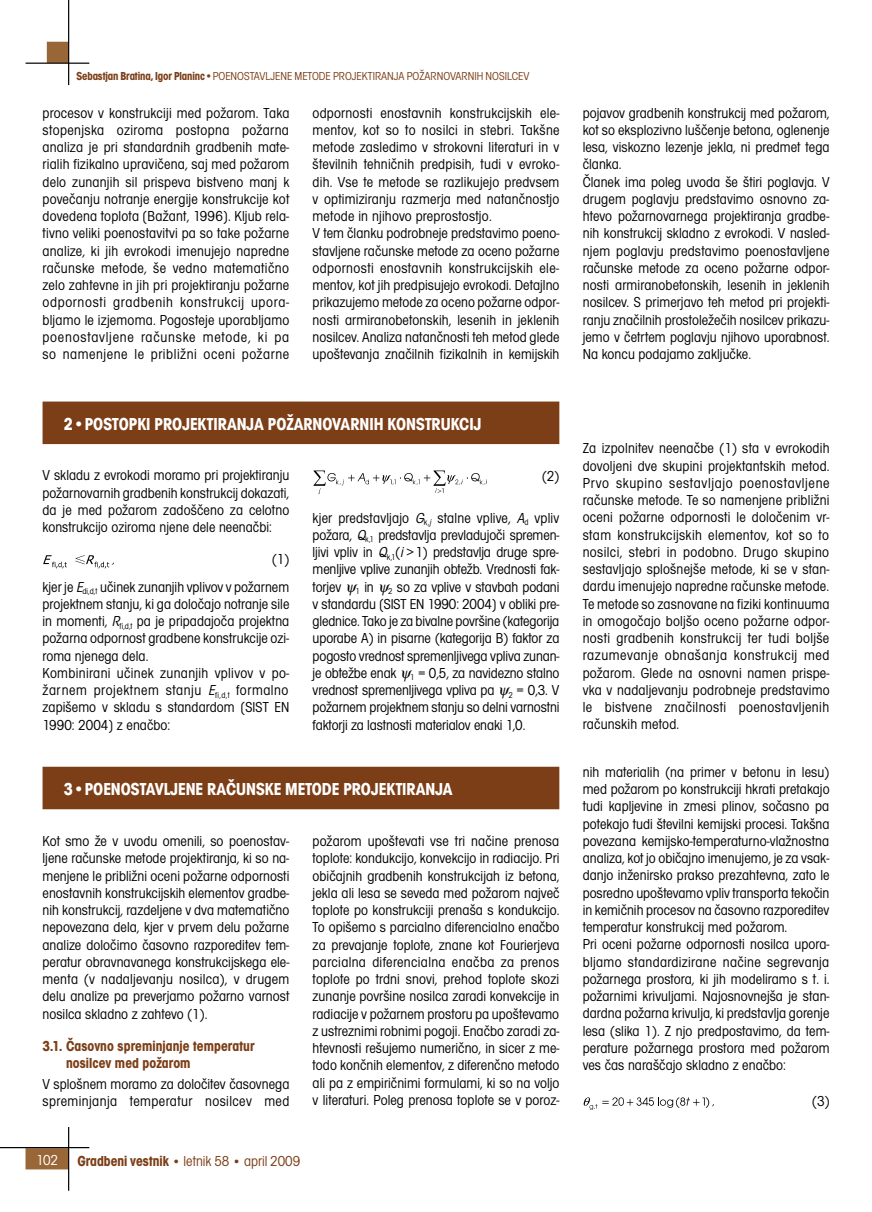
<style>
.page{position:relative;width:872px;height:1212px;background:#fff}
.page>*{position:absolute;margin:0;border:0;box-sizing:border-box;transform-origin:0 0}
._12_13{font:700 condensed 18px "Avant Gar Got Itc TEE";color:#fff}
.Osnovni_tekst{font:condensed 15px/17.2px "Avant Gar Got Itc TEE";letter-spacing:.005em;color:#000;text-align:justify}
.Osnovni_PK{font:700 condensed 15px/17.2px "Avant Gar Got Itc TEE";letter-spacing:.005em;color:#7c3e17}
.t1{font:condensed 15px "Avant Gar Got Itc TEE";color:#7c3e17}
.t2{font:condensed 15px "Avant Gar Got Itc TEE";color:#fff}
.t3{font:condensed 12px "Avant Gar Got Itc TEE";color:#7c3e17}
.s1{font-weight:700}
.s2{font-style:italic}
.s3{color:#fff}
.s4{font-weight:700;font-size:13.5px}
</style>
<div class="page">
<div style="left:48px;top:42px;width:19px;height:20px;background:#996638"></div>
<div style="left:47px;top:42px;width:21px;height:21px;border:2px solid #996638"></div>
<div style="left:26px;top:1149px;width:41px;height:20px;background:#996638"></div>
<div style="left:26px;top:1148px;width:42px;height:21px;border:2px solid #996638"></div>
<hr style="left:0;top:1147px;width:89px;height:1px;background:#000">
<hr style="left:68px;top:1127px;width:1px;height:64px;background:#000">
<hr style="left:26px;top:63px;width:63px;height:1px;background:#000">
<hr style="left:68px;top:0;width:1px;height:85px;background:#000">
<div style="left:43px;top:402px;width:515px;height:41px;background:#7c3e17"></div>
<div style="left:43px;top:401px;width:516px;height:43px;border:2px solid #7c3e17"></div>
<svg style="left:43px;top:555px;width:24px;height:13px"></svg>
<svg style="left:75px;top:555px;width:39px;height:13px"></svg>
<svg style="left:313px;top:470px;width:174px;height:24px"></svg>
<div style="left:43px;top:767px;width:515px;height:41px;background:#7c3e17"></div>
<div style="left:43px;top:767px;width:516px;height:42px;border:2px solid #7c3e17"></div>
<svg style="left:583px;top:1097px;width:131px;height:13px"></svg>
<p class="t3" style="left:77px;top:70px;width:454px"><span class="s1">Sebastjan Bratina, Igor Planinc</span>•POENOSTAVLJENE METODE PROJEKTIRANJA POŽARNOVARNIH NOSILCEV</p>
<p class="Osnovni_tekst" style="left:43px;top:104px;width:248px">procesov v konstrukciji med požarom. Taka stopenjska oziroma postopna požarna analiza je pri standardnih gradbenih mate&shy;rialih fizikalno upravičena, saj med požarom delo zunanjih sil prispeva bistveno manj k povečanju notranje energije konstrukcije kot dovedena toplota [Bažant, 1996]. Kljub rela&shy;tivno veliki poenostavitvi pa so take požarne analize, ki jih evrokodi imenujejo napredne računske metode, še vedno matematično zelo zahtevne in jih pri projektiranju požarne odpornosti gradbenih konstrukcij upora&shy;bljamo le izjemoma. Pogosteje uporabljamo poenostavljene računske metode, ki pa so namenjene le približni oceni požarne</p>
<p class="Osnovni_tekst" style="left:313px;top:104px;width:248px">odpornosti enostavnih konstrukcijskih ele&shy;mentov, kot so to nosilci in stebri. Takšne metode zasledimo v strokovni literaturi in v številnih tehničnih predpisih, tudi v evroko&shy;dih. Vse te metode se razlikujejo predvsem v optimiziranju razmerja med natančnostjo metode in njihovo preprostostjo.</p>
<p class="Osnovni_tekst" style="left:313px;top:225px;width:248px">V tem članku podrobneje predstavimo poeno&shy;stavljene računske metode za oceno požarne odpornosti enostavnih konstrukcijskih ele&shy;mentov, kot jih predpisujejo evrokodi. Detajlno prikazujemo metode za oceno požarne odpor&shy;nosti armiranobetonskih, lesenih in jeklenih nosilcev. Analiza natančnosti teh metod glede upoštevanja značilnih fizikalnih in kemijskih</p>
<p class="_12_13" style="left:64px;top:413px;width:419px">2•POSTOPKI PROJEKTIRANJA POŽARNOVARNIH KONSTRUKCIJ</p>
<p class="Osnovni_tekst" style="left:43px;top:467px;width:248px">V skladu z evrokodi moramo pri projektiranju požarnovarnih gradbenih konstrukcij dokazati, da je med požarom zadoščeno za celotno konstrukcijo oziroma njene dele neenačbi:</p>
<p class="Osnovni_tekst" style="left:272px;top:551px;width:19px">(1)</p>
<p class="Osnovni_tekst" style="left:43px;top:578px;width:248px">kjer je <span class="s2">E</span><sub>di,d,t</sub> učinek zunanjih vplivov v požarnem projektnem stanju, ki ga določajo notranje sile in momenti, <span class="s2">R</span><sub>fi,d,t</sub> pa je pripadajoča projektna požarna odpornost gradbene konstrukcije ozi&shy;roma njenega dela.</p>
<p class="Osnovni_tekst" style="left:43px;top:664px;width:248px">Kombinirani učinek zunanjih vplivov v po&shy;žarnem projektnem stanju <span class="s2">E</span><sub>fi,d,t</sub> formalno zapišemo v skladu s standardom [SIST EN 1990: 2004] z enačbo:</p>
<p class="Osnovni_tekst" style="left:542px;top:468px;width:19px">(2)</p>
<p class="Osnovni_tekst" style="left:313px;top:509px;width:248px">kjer predstavljajo <span class="s2">G</span><sub>k,</sub><sub>j</sub> stalne vplive, <span class="s2">A</span><sub>d</sub> vpliv požara, <span class="s2">Q</span><sub>k,1</sub> predstavlja prevladujoči spremen&shy;ljivi vpliv in <span class="s2">Q</span><sub>k,1</sub>(<span class="s2">i</span>&gt; 1) predstavlja druge spre&shy;menljive vplive zunanjih obtežb. Vrednosti fak&shy;torjev <sub>1</sub> in <sub>2</sub> so za vplive v stavbah podani v standardu [SIST EN 1990: 2004] v obliki pre&shy;glednice. Tako je za bivalne površine (kategorija uporabe A) in pisarne (kategorija B) faktor za pogosto vrednost spremenljivega vpliva zunan&shy;je obtežbe enak <sub>1</sub> = 0,5, za navidezno stalno vrednost spremenljivega vpliva pa <sub>2</sub> = 0,3. V požarnem projektnem stanju so delni varnostni faktorji za lastnosti materialov enaki 1,0.</p>
<p class="_12_13" style="left:64px;top:778px;width:390px">3•POENOSTAVLJENE RAČUNSKE METODE PROJEKTIRANJA</p>
<p class="Osnovni_tekst" style="left:43px;top:833px;width:248px">Kot smo že v uvodu omenili, so poenostav&shy;ljene računske metode projektiranja, ki so na&shy;menjene le približni oceni požarne odpornosti enostavnih konstrukcijskih elementov gradbe&shy;nih konstrukcij, razdeljene v dva matematično nepovezana dela, kjer v prvem delu požarne analize določimo časovno razporeditev tem&shy;peratur obravnavanega konstrukcijskega ele&shy;menta (v nadaljevanju nosilca), v drugem delu analize pa preverjamo požarno varnost nosilca skladno z zahtevo (1).</p>
<p class="Osnovni_PK" style="left:43px;top:1037px;width:213px">3.1. Časovno spreminjanje temperatur<br><span class="s3">3.1.</span> nosilcev med požarom</p>
<p class="Osnovni_tekst" style="left:43px;top:1075px;width:248px">V splošnem moramo za določitev časovnega spreminjanja temperatur nosilcev med</p>
<p class="Osnovni_tekst" style="left:313px;top:833px;width:248px">požarom upoštevati vse tri načine prenosa toplote: kondukcijo, konvekcijo in radiacijo. Pri običajnih gradbenih konstrukcijah iz betona, jekla ali lesa se seveda med požarom največ toplote po konstrukciji prenaša s kondukcijo.<br>To opišemo s parcialno diferencialno enačbo za prevajanje toplote, znane kot Fourierjeva parcialna diferencialna enačba za prenos toplote po trdni snovi, prehod toplote skozi zunanje površine nosilca zaradi konvekcije in radiacije v požarnem prostoru pa upoštevamo z ustreznimi robnimi pogoji. Enačbo zaradi za&shy;htevnosti rešujemo numerično, in sicer z me&shy;todo končnih elementov, z diferenčno metodo ali pa z empiričnimi formulami, ki so na voljo v literaturi. Poleg prenosa toplote se v poroz-</p>
<p class="t2" style="left:36px;top:1152px;width:23px">102</p>
<p class="t1" style="left:77px;top:1152px;width:224px"><span class="s1">Gradbeni vestnik</span> <span class="s4">•</span> letnik 58 <span class="s4">•</span> april 2009</p>
<p class="Osnovni_tekst" style="left:583px;top:104px;width:248px">pojavov gradbenih konstrukcij med požarom, kot so eksplozivno luščenje betona, oglenenje lesa, viskozno lezenje jekla, ni predmet tega članka.</p>
<p class="Osnovni_tekst" style="left:583px;top:173px;width:248px">Članek ima poleg uvoda še štiri poglavja. V drugem poglavju predstavimo osnovno za&shy;htevo požarnovarnega projektiranja gradbe&shy;nih konstrukcij skladno z evrokodi. V nasled&shy;njem poglavju predstavimo poenostavljene računske metode za oceno požarne odpor&shy;nosti armiranobetonskih, lesenih in jeklenih nosilcev. S primerjavo teh metod pri projekti&shy;ranju značilnih prostoležečih nosilcev prikazu&shy;jemo v četrtem poglavju njihovo uporabnost.<br>Na koncu podajamo zaključke.</p>
<p class="Osnovni_tekst" style="left:583px;top:440px;width:248px">Za izpolnitev neenačbe (1) sta v evrokodih dovoljeni dve skupini projektantskih metod.<br>Prvo skupino sestavljajo poenostavljene računske metode. Te so namenjene približni oceni požarne odpornosti le določenim vr&shy;stam konstrukcijskih elementov, kot so to nosilci, stebri in podobno. Drugo skupino sestavljajo splošnejše metode, ki se v stan&shy;dardu imenujejo napredne računske metode.<br>Te metode so zasnovane na fiziki kontinuuma in omogočajo boljšo oceno požarne odpor&shy;nosti gradbenih konstrukcij ter tudi boljše razumevanje obnašanja konstrukcij med požarom. Glede na osnovni namen prispe&shy;vka v nadaljevanju podrobneje predstavimo le bistvene značilnosti poenostavljenih računskih metod.</p>
<p class="Osnovni_tekst" style="left:583px;top:763px;width:248px">nih materialih (na primer v betonu in lesu) med požarom po konstrukciji hkrati pretakajo tudi kapljevine in zmesi plinov, sočasno pa potekajo tudi številni kemijski procesi. Takšna povezana kemijsko-temperaturno-vlažnostna analiza, kot jo običajno imenujemo, je za vsak&shy;danjo inženirsko prakso prezahtevna, zato le posredno upoštevamo vpliv transporta tekočin in kemičnih procesov na časovno razporeditev temperatur konstrukcij med požarom.</p>
<p class="Osnovni_tekst" style="left:583px;top:936px;width:248px">Pri oceni požarne odpornosti nosilca upora&shy;bljamo standardizirane načine segrevanja požarnega prostora, ki jih modeliramo s t. i. požarnimi krivuljami. Najosnovnejša je stan&shy;dardna požarna krivulja, ki predstavlja gorenje lesa (slika 1). Z njo predpostavimo, da tem&shy;perature požarnega prostora med požarom ves čas naraščajo skladno z enačbo:</p>
<p class="Osnovni_tekst" style="left:812px;top:1092px;width:19px">(3)</p>
</div>
